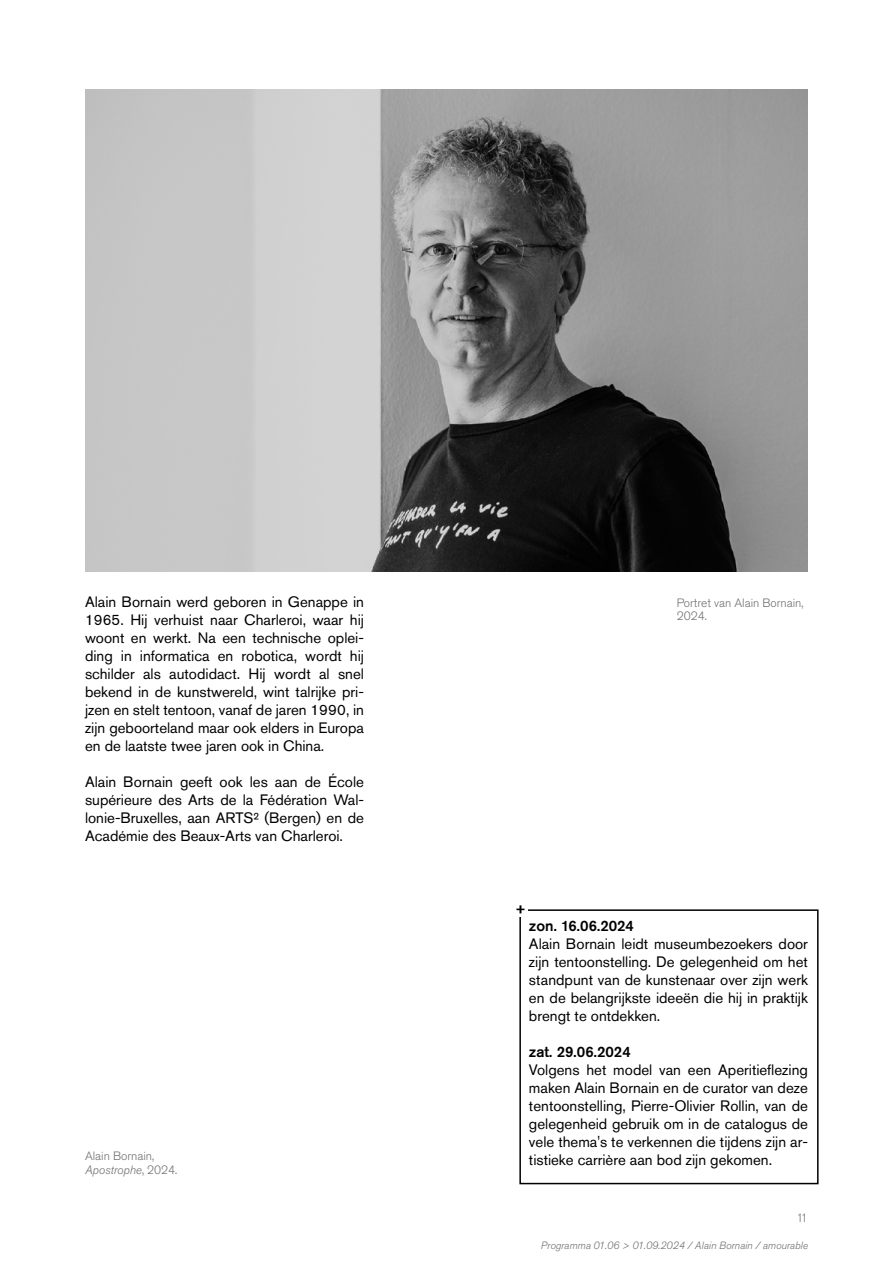
<style>
.page{position:relative;width:893px;height:1263px;background:#fff}
.page>*{position:absolute;margin:0;border:0;box-sizing:border-box;transform-origin:0 0}
.t1{font:15px/18px "Akzidenz Grotesk Pro";color:#000;text-align:justify}
.t2{font:500 15px "Akzidenz Grotesk Pro";color:#000}
.t3{font:300 12px/13.5px "Akzidenz Grotesk Pro";color:#706f6f}
.t4{font:italic 300 10.5px "Akzidenz Grotesk Pro";color:#706f6f}
.s1{font-style:italic}
</style>
<div class="page">
<img style="left:85px;top:89px;width:723px;height:482px">
<div style="left:519px;top:909px;width:300px;height:275px;border:2px solid #000"></div>
<div style="left:512px;top:903px;width:16px;height:13px;background:#fff"></div>
<svg style="left:516px;top:905px;width:8px;height:8px"></svg>
<p class="t1" style="left:85px;top:593px;width:280px">Alain Bornain werd geboren in Genappe in 1965. Hij verhuist naar Charleroi, waar hij woont en werkt. Na een technische oplei&shy;ding in informatica en robotica, wordt hij schilder als autodidact. Hij wordt al snel bekend in de kunstwereld, wint talrijke pri&shy;jzen en stelt tentoon, vanaf de jaren 1990, in zijn geboorteland maar ook elders in Europa en de laatste twee jaren ook in China.</p>
<p class="t1" style="left:85px;top:773px;width:280px">Alain Bornain geeft ook les aan de École supérieure des Arts de la Fédération Wal&shy;lonie-Bruxelles, aan ARTS² (Bergen) en de Académie des Beaux-Arts van Charleroi.</p>
<p class="t3" style="left:85px;top:1149px;width:94px">Alain Bornain,<br><span class="s1">Apostrophe</span>, 2024.</p>
<p class="t3" style="left:677px;top:596px;width:128px">Portret van Alain Bornain,<br>2024.</p>
<p class="t2" style="left:529px;top:916px;width:107px">zon. 16.06.2024</p>
<p class="t1" style="left:529px;top:935px;width:280px">Alain Bornain leidt museumbezoekers door zijn tentoonstelling. De gelegenheid om het standpunt van de kunstenaar over zijn werk en de belangrijkste ideeën die hij in praktijk brengt te ontdekken.</p>
<p class="t2" style="left:529px;top:1042px;width:103px">zat. 29.06.2024</p>
<p class="t1" style="left:529px;top:1061px;width:280px">Volgens het model van een Aperitieflezing maken Alain Bornain en de curator van deze tentoonstelling, Pierre-Olivier Rollin, van de gelegenheid gebruik om in de catalogus de vele thema's te verkennen die tijdens zijn ar&shy;tistieke carrière aan bod zijn gekomen.</p>
<p class="t3" style="left:796px;top:1211px;width:13px">11</p>
<p class="t4" style="left:541px;top:1238px;width:269px">Programma 01.06 &gt; 01.09.2024 / Alain Bornain / amourable</p>
</div>
